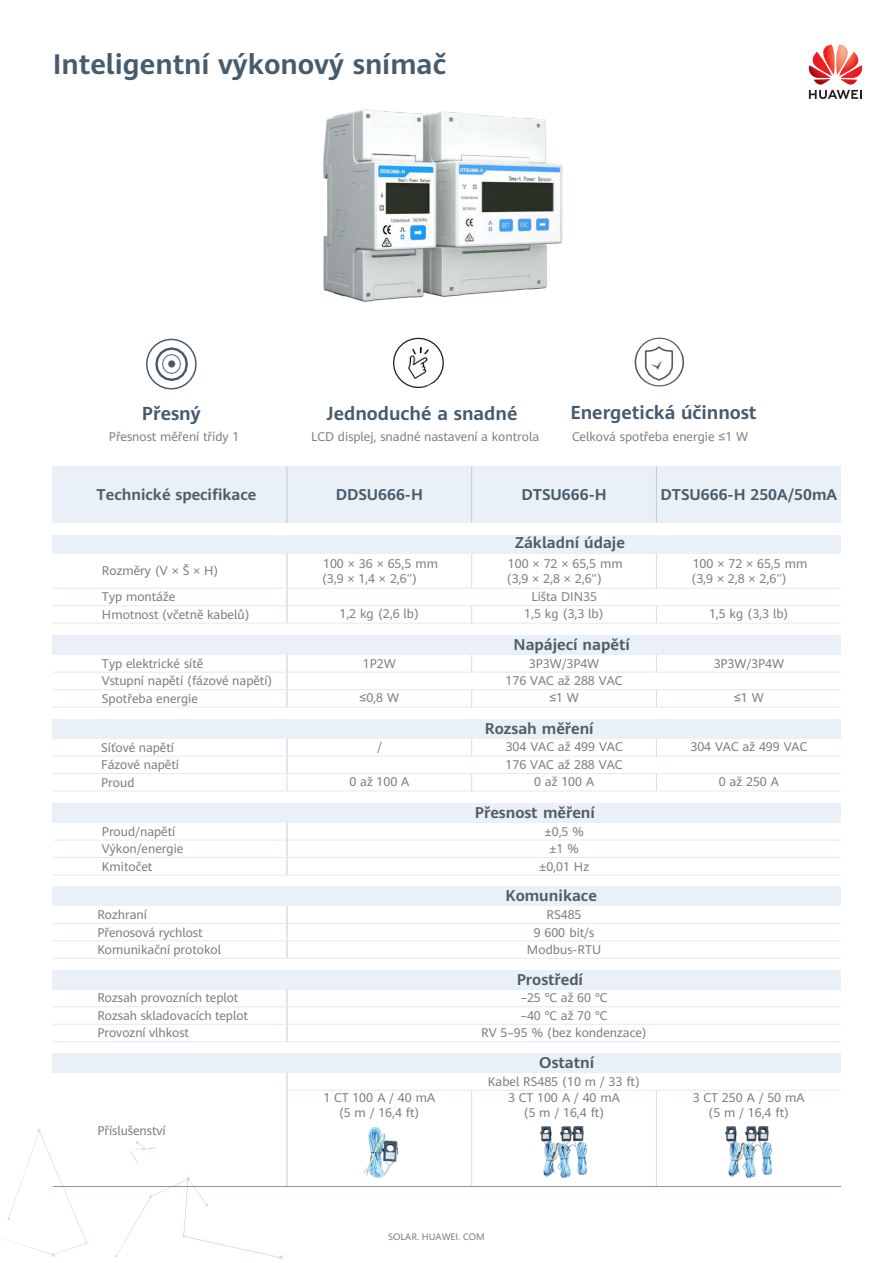
<style>
.page{position:relative;width:893px;height:1263px;background:#fff}
.page>*{position:absolute;margin:0;border:0;box-sizing:border-box;transform-origin:0 0}
.t1{font:700 27.75px "Huawei Sans";color:#465b6d}
.t2{font:700 18.6px "Huawei Sans";color:#465b6d}
.t3{font:700 15.45px "Huawei Sans";color:#515d64}
.t4{font:700 15.45px "Huawei Sans";color:#465b6d}
.t5{font:12.45px/14.9px "Huawei Sans";letter-spacing:-.005em;color:#7b7d80}
.t6{font:12.45px "Huawei Sans";color:#7e8083}
.t7{font:9.3px "Huawei Sans";letter-spacing:.005em;color:#7b7d80}
.s1{font-family:"Arial"}
.s2{font-family:"Calibri"}
</style>
<div class="page">
<svg style="left:115px;top:1177px;width:167px;height:82px"></svg>
<img style="left:130px;top:1142px;width:25px;height:21px">
<svg style="left:2px;top:1129px;width:85px;height:127px"></svg>
<svg style="left:634px;top:337px;width:50px;height:50px"></svg>
<img style="left:652px;top:359px;width:16px;height:10px">
<img style="left:323px;top:109px;width:240px;height:193px">
<svg style="left:146px;top:338px;width:51px;height:52px"></svg>
<img style="left:162px;top:355px;width:18px;height:18px">
<svg style="left:393px;top:338px;width:51px;height:50px"></svg>
<img style="left:408px;top:347px;width:20px;height:31px">
<div style="left:53px;top:466px;width:234px;height:57px;background:#eaf0f7"></div>
<div style="left:287px;top:466px;width:185px;height:57px;background:#eaf0f7"></div>
<div style="left:472px;top:466px;width:184px;height:57px;background:#eaf0f7"></div>
<div style="left:656px;top:466px;width:185px;height:57px;background:#eaf0f7"></div>
<div style="left:53px;top:535px;width:788px;height:18px;background:#eaf0f7"></div>
<div style="left:53px;top:635px;width:788px;height:20px;background:#eaf0f7"></div>
<div style="left:53px;top:719px;width:788px;height:20px;background:#eaf0f7"></div>
<div style="left:53px;top:803px;width:788px;height:19px;background:#eaf0f7"></div>
<div style="left:53px;top:886px;width:788px;height:20px;background:#eaf0f7"></div>
<div style="left:53px;top:970px;width:788px;height:19px;background:#eaf0f7"></div>
<div style="left:53px;top:1053px;width:788px;height:20px;background:#eaf0f7"></div>
<hr style="left:287px;top:466px;width:1px;height:57px;background:#c1cad6">
<hr style="left:287px;top:553px;width:1px;height:70px;background:#c1cad6">
<hr style="left:287px;top:655px;width:1px;height:52px;background:#c1cad6">
<hr style="left:287px;top:739px;width:1px;height:34px;background:#c1cad6">
<svg style="left:287px;top:774px;width:1px;height:17px"></svg>
<hr style="left:287px;top:822px;width:1px;height:53px;background:#c1cad6">
<hr style="left:287px;top:906px;width:1px;height:52px;background:#c1cad6">
<hr style="left:287px;top:989px;width:1px;height:53px;background:#c1cad6">
<hr style="left:287px;top:1073px;width:1px;height:114px;background:#c1cad6">
<hr style="left:471px;top:466px;width:1px;height:57px;background:#c1cad6">
<hr style="left:471px;top:553px;width:1px;height:35px;background:#d5dce4">
<svg style="left:471px;top:606px;width:1px;height:17px"></svg>
<svg style="left:471px;top:655px;width:1px;height:17px"></svg>
<svg style="left:471px;top:690px;width:1px;height:17px"></svg>
<svg style="left:471px;top:739px;width:1px;height:17px"></svg>
<svg style="left:471px;top:774px;width:1px;height:17px"></svg>
<hr style="left:471px;top:1090px;width:1px;height:97px;background:#d5dce4">
<hr style="left:656px;top:466px;width:1px;height:57px;background:#c1cad6">
<hr style="left:656px;top:553px;width:1px;height:35px;background:#d5dce4">
<svg style="left:656px;top:606px;width:1px;height:17px"></svg>
<svg style="left:656px;top:655px;width:1px;height:17px"></svg>
<svg style="left:656px;top:690px;width:1px;height:17px"></svg>
<svg style="left:656px;top:739px;width:1px;height:17px"></svg>
<svg style="left:656px;top:774px;width:1px;height:17px"></svg>
<hr style="left:656px;top:1090px;width:1px;height:97px;background:#d5dce4">
<hr style="left:53px;top:588px;width:788px;height:1px;background:#deebf7">
<hr style="left:53px;top:605px;width:788px;height:1px;background:#deebf7">
<hr style="left:53px;top:623px;width:788px;height:1px;background:#deebf7">
<hr style="left:53px;top:672px;width:788px;height:1px;background:#deebf7">
<hr style="left:53px;top:689px;width:788px;height:1px;background:#deebf7">
<hr style="left:53px;top:707px;width:788px;height:1px;background:#deebf7">
<hr style="left:53px;top:756px;width:788px;height:1px;background:#deebf7">
<hr style="left:53px;top:773px;width:788px;height:1px;background:#deebf7">
<hr style="left:53px;top:791px;width:788px;height:1px;background:#deebf7">
<hr style="left:53px;top:840px;width:788px;height:1px;background:#deebf7">
<hr style="left:53px;top:857px;width:788px;height:1px;background:#deebf7">
<hr style="left:53px;top:875px;width:788px;height:1px;background:#deebf7">
<hr style="left:53px;top:923px;width:788px;height:1px;background:#deebf7">
<hr style="left:53px;top:941px;width:788px;height:1px;background:#deebf7">
<hr style="left:53px;top:958px;width:788px;height:1px;background:#deebf7">
<hr style="left:53px;top:1006px;width:788px;height:1px;background:#deebf7">
<hr style="left:53px;top:1024px;width:788px;height:1px;background:#deebf7">
<hr style="left:53px;top:1041px;width:788px;height:1px;background:#deebf7">
<hr style="left:287px;top:1090px;width:554px;height:1px;background:#deebf7">
<hr style="left:53px;top:1186px;width:788px;height:1px;background:#8496af">
<img style="left:363px;top:1127px;width:34px;height:50px">
<img style="left:540px;top:1126px;width:46px;height:52px">
<img style="left:726px;top:1126px;width:46px;height:52px">
<svg style="left:808px;top:45px;width:55px;height:54px"></svg>
<p class="t1" style="left:53px;top:45px;width:395px">Inteligentní výkonový snímač</p>
<p class="t2" style="left:142px;top:400px;width:60px">Přesný</p>
<p class="t6" style="left:109px;top:428px;width:132px">Přesnost měření třídy 1</p>
<p class="t2" style="left:327px;top:400px;width:192px">Jednoduché a snadné</p>
<p class="t6" style="left:311px;top:428px;width:229px">LCD displej, snadné nastavení a kontrola</p>
<p class="t2" style="left:570px;top:400px;width:188px">Energetická účinnost</p>
<p class="t6" style="left:572px;top:427px;width:177px">Celková spotřeba energie <span class="s1">≤</span>1 W</p>
<p class="t3" style="left:97px;top:484px;width:161px">Technické specifikace</p>
<p class="t4" style="left:336px;top:483px;width:89px">DDSU666-H</p>
<p class="t4" style="left:521px;top:483px;width:87px">DTSU666-H</p>
<p class="t4" style="left:660px;top:483px;width:178px">DTSU666-H 250A/50mA</p>
<p class="t3" style="left:515px;top:532px;width:111px">Základní údaje</p>
<p class="t5" style="left:102px;top:563px;width:118px">Rozměry (V × Š × H)</p>
<p class="t5" style="left:322px;top:555px;width:118px">100 × 36 × 65,5 mm (3,9 × 1,4 × 2,6″)</p>
<p class="t5" style="left:506px;top:555px;width:118px">100 × 72 × 65,5 mm (3,9 × 2,8 × 2,6″)</p>
<p class="t5" style="left:691px;top:555px;width:118px">100 × 72 × 65,5 mm (3,9 × 2,8 × 2,6″)</p>
<p class="t5" style="left:102px;top:589px;width:75px">Typ montáže</p>
<p class="t5" style="left:531px;top:588px;width:67px">Lišta DIN35</p>
<p class="t5" style="left:102px;top:606px;width:149px">Hmotnost (včetně kabelů)</p>
<p class="t5" style="left:339px;top:606px;width:81px">1,2 kg (2,6 lb)</p>
<p class="t5" style="left:524px;top:606px;width:81px">1,5 kg (3,3 lb)</p>
<p class="t5" style="left:709px;top:606px;width:81px">1,5 kg (3,3 lb)</p>
<p class="t3" style="left:513px;top:634px;width:118px">Napájecí napětí</p>
<p class="t5" style="left:102px;top:655px;width:103px">Typ elektrické sítě</p>
<p class="t5" style="left:363px;top:655px;width:34px">1P2W</p>
<p class="t5" style="left:529px;top:655px;width:72px">3P3W/3P4W</p>
<p class="t5" style="left:714px;top:655px;width:72px">3P3W/3P4W</p>
<p class="t5" style="left:102px;top:673px;width:172px">Vstupní napětí (fázové napětí)</p>
<p class="t5" style="left:506px;top:673px;width:118px">176 VAC až 288 VAC</p>
<p class="t5" style="left:102px;top:690px;width:98px">Spotřeba energie</p>
<p class="t5" style="left:360px;top:690px;width:41px"><span class="s1">≤</span>0,8 W</p>
<p class="t5" style="left:549px;top:690px;width:31px"><span class="s1">≤</span>1 W</p>
<p class="t5" style="left:734px;top:690px;width:31px"><span class="s1">≤</span>1 W</p>
<p class="t3" style="left:485px;top:718px;width:110px">Rozsah měření</p>
<p class="t5" style="left:101px;top:739px;width:74px">Síťové napětí</p>
<p class="t5" style="left:377px;top:739px;width:6px">/</p>
<p class="t5" style="left:506px;top:739px;width:118px">304 VAC až 499 VAC</p>
<p class="t5" style="left:690px;top:739px;width:118px">304 VAC až 499 VAC</p>
<p class="t5" style="left:101px;top:757px;width:79px">Fázové napětí</p>
<p class="t5" style="left:506px;top:756px;width:118px">176 VAC až 288 VAC</p>
<p class="t5" style="left:101px;top:774px;width:35px">Proud</p>
<p class="t5" style="left:349px;top:774px;width:62px">0 až 100 A</p>
<p class="t5" style="left:534px;top:774px;width:62px">0 až 100 A</p>
<p class="t5" style="left:719px;top:774px;width:62px">0 až 250 A</p>
<p class="t3" style="left:475px;top:802px;width:122px">Přesnost měření</p>
<p class="t5" style="left:102px;top:823px;width:75px">Proud/napětí</p>
<p class="t5" style="left:545px;top:823px;width:41px">±0,5 %</p>
<p class="t5" style="left:102px;top:841px;width:83px">Výkon/energie</p>
<p class="t5" style="left:549px;top:841px;width:31px">±1 %</p>
<p class="t5" style="left:102px;top:858px;width:52px">Kmitočet</p>
<p class="t5" style="left:539px;top:858px;width:51px">±0,01 Hz</p>
<p class="t3" style="left:506px;top:885px;width:93px">Komunikace</p>
<p class="t5" style="left:97px;top:907px;width:51px">Rozhraní</p>
<p class="t5" style="left:547px;top:907px;width:36px">RS485</p>
<p class="t5" style="left:97px;top:924px;width:107px">Přenosová rychlost</p>
<p class="t5" style="left:534px;top:924px;width:62px">9 600 bit/s</p>
<p class="t5" style="left:97px;top:942px;width:125px">Komunikační protokol</p>
<p class="t5" style="left:527px;top:942px;width:76px">Modbus-RTU</p>
<p class="t3" style="left:517px;top:969px;width:68px">Prostředí</p>
<p class="t5" style="left:97px;top:990px;width:143px">Rozsah provozních teplot</p>
<p class="t5" style="left:521px;top:990px;width:88px"><span class="s2">−</span>25 °C až 60 °C</p>
<p class="t5" style="left:97px;top:1007px;width:152px">Rozsah skladovacích teplot</p>
<p class="t5" style="left:521px;top:1007px;width:88px"><span class="s2">−</span>40 °C až 70 °C</p>
<p class="t5" style="left:97px;top:1025px;width:93px">Provozní vlhkost</p>
<p class="t5" style="left:481px;top:1025px;width:167px">RV 5–95 % (bez kondenzace)</p>
<p class="t3" style="left:539px;top:1052px;width:56px">Ostatní</p>
<p class="t5" style="left:488px;top:1073px;width:154px">Kabel RS485 (10 m / 33 ft)</p>
<p class="t5" style="left:97px;top:1122px;width:70px">Příslušenství</p>
<p class="t5" style="left:323px;top:1090px;width:113px;text-align:center">1 CT 100 A / 40 mA (5 m / 16,4 ft)</p>
<p class="t5" style="left:508px;top:1090px;width:113px;text-align:center">3 CT 100 A / 40 mA (5 m / 16,4 ft)</p>
<p class="t5" style="left:693px;top:1090px;width:113px;text-align:center">3 CT 250 A / 50 mA (5 m / 16,4 ft)</p>
<p class="t7" style="left:388px;top:1230px;width:98px">SOLAR. HUAWEI. COM</p>
</div>
